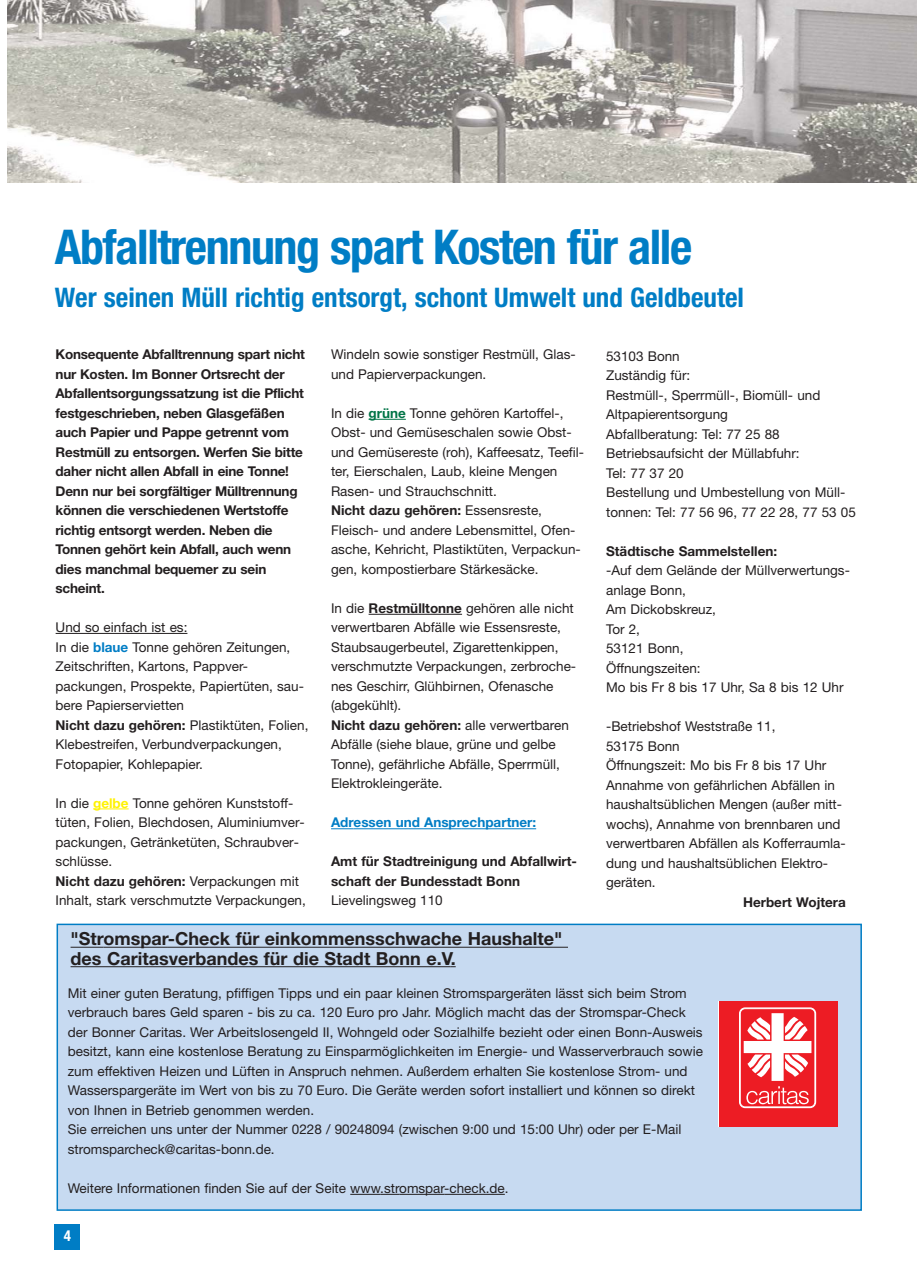
<style>
.page{position:relative;width:917px;height:1287px;background:#fff}
.page>*{position:absolute;margin:0;border:0;box-sizing:border-box;transform-origin:0 0}
.t1{font:700 condensed 48px "Helvetica Neue";letter-spacing:-.03em;color:#007dc5}
.t2{font:700 condensed 27px "Helvetica Neue";color:#007dc5}
.t3{font:700 18px/19.5px "Helvetica Neue";color:#231f20}
.t4{font:700 condensed 15px "Helvetica Neue";color:#fff}
.t5{font:13.5px/19.5px "Helvetica Neue";color:#231f20}
.t6{font:700 13.5px/19.5px "Helvetica Neue";letter-spacing:-.015em;color:#231f20}
.t7{font:700 13.5px "Helvetica Neue";color:#007dc5}
.s1{font-weight:700;color:#007446}
.s2{font-weight:700}
.s3{font-weight:400}
.s4{font-weight:700;color:#007dc5}
.s5{font-weight:700;color:#fff200}
</style>
<div class="page">
<img style="left:7px;top:0;width:909px;height:182px">
<div style="left:55px;top:1225px;width:25px;height:25px;background:#007dc5"></div>
<hr style="left:56px;top:633px;width:131px;height:1px;background:#231f20">
<hr style="left:93px;top:809px;width:36px;height:1px;background:#fff200">
<hr style="left:368px;top:419px;width:38px;height:1px;background:#007446">
<hr style="left:368px;top:614px;width:94px;height:1px;background:#231f20">
<svg style="left:331px;top:828px;width:22px;height:1px"></svg>
<hr style="left:353px;top:828px;width:109px;height:1px;background:#007dc5">
<hr style="left:462px;top:828px;width:74px;height:1px;background:#007dc5">
<div style="left:57px;top:924px;width:804px;height:286px;background:#c7daf1"></div>
<hr style="left:71px;top:947px;width:33px;height:1px;background:#231f20">
<hr style="left:104px;top:947px;width:64px;height:1px;background:#231f20">
<hr style="left:168px;top:947px;width:400px;height:1px;background:#231f20">
<hr style="left:71px;top:966px;width:379px;height:1px;background:#231f20">
<hr style="left:350px;top:1194px;width:30px;height:1px;background:#231f20">
<svg style="left:380px;top:1194px;width:19px;height:1px"></svg>
<hr style="left:399px;top:1194px;width:45px;height:1px;background:#231f20">
<hr style="left:444px;top:1194px;width:61px;height:1px;background:#231f20">
<div style="left:57px;top:924px;width:804px;height:287px;border:2px solid #007dc5"></div>
<div style="left:718px;top:1001px;width:119px;height:125px;background:#ed1c24"></div>
<svg style="left:739px;top:1007px;width:77px;height:101px"></svg>
<div style="left:740px;top:1009px;width:74px;height:98px;background:#ed1c24;border:1px solid #fff;border-radius:5px"></div>
<svg style="left:743px;top:1013px;width:68px;height:91px"></svg>
<p class="t1" style="left:55px;top:230px;width:639px">Abfalltrennung spart Kosten für alle</p>
<p class="t2" style="left:55px;top:288px;width:691px">Wer seinen Müll richtig entsorgt, schont Umwelt und Geldbeutel</p>
<p class="t5" style="left:331px;top:346px;width:246px">Windeln sowie sonstiger Restmüll, Glas&shy;und Papierverpackungen.</p>
<p class="t5" style="left:331px;top:405px;width:254px">In die <span class="s1">grüne</span> Tonne gehören Kartoffel-, Obst- und Gemüseschalen sowie Obst&shy;und Gemüsereste (roh), Kaffeesatz, Teefil&shy;ter, Eierschalen, Laub, kleine Mengen Rasen- und Strauchschnitt.<br><span class="s2">Nicht dazu gehören:</span> Essensreste, Fleisch- und andere Lebensmittel, Ofen&shy;asche, Kehricht, Plastiktüten, Verpackun&shy;gen, kompostierbare Stärkesäcke.</p>
<p class="t5" style="left:331px;top:600px;width:246px">In die <span class="s2">Restmülltonne</span> gehören alle nicht verwertbaren Abfälle wie Essensreste, Staubsaugerbeutel, Zigarettenkippen, verschmutzte Verpackungen, zerbroche&shy;nes Geschirr, Glühbirnen, Ofenasche (abgekühlt).<br><span class="s2">Nicht dazu gehören:</span> alle verwertbaren Abfälle (siehe blaue, grüne und gelbe Tonne), gefährliche Abfälle, Sperrmüll, Elektrokleingeräte.</p>
<p class="t7" style="left:331px;top:818px;width:207px">Adressen und Ansprechpartner:</p>
<p class="t6" style="left:331px;top:853px;width:247px">Amt für Stadtreinigung und Abfallwirt&shy;schaft der Bundesstadt Bonn<br><span class="s3">Lievelingsweg 110</span></p>
<p class="t6" style="left:56px;top:346px;width:251px">Konsequente Abfalltrennung spart nicht nur Kosten. Im Bonner Ortsrecht der Abfallentsorgungssatzung ist die Pflicht festgeschrieben, neben Glasgefäßen auch Papier und Pappe getrennt vom Restmüll zu entsorgen. Werfen Sie bitte daher nicht allen Abfall in eine Tonne!<br>Denn nur bei sorgfältiger Mülltrennung können die verschiedenen Wertstoffe richtig entsorgt werden. Neben die Tonnen gehört kein Abfall, auch wenn dies manchmal bequemer zu sein scheint.</p>
<p class="t5" style="left:56px;top:619px;width:254px">Und so einfach ist es:<br>In die <span class="s4">blaue</span> Tonne gehören Zeitungen, Zeitschriften, Kartons, Pappver&shy;packungen, Prospekte, Papiertüten, sau&shy;bere Papierservietten<br><span class="s2">Nicht dazu gehören:</span> Plastiktüten, Folien, Klebestreifen, Verbundverpackungen, Fotopapier, Kohlepapier.</p>
<p class="t5" style="left:56px;top:794px;width:252px">In die <span class="s5">gelbe</span> Tonne gehören Kunststoff&shy;tüten, Folien, Blechdosen, Aluminiumver&shy;packungen, Getränketüten, Schraubver&shy;schlüsse.<br><span class="s2">Nicht dazu gehören:</span> Verpackungen mit Inhalt, stark verschmutzte Verpackungen,</p>
<p class="t5" style="left:606px;top:347px;width:251px">53103 Bonn<br>Zuständig für:<br>Restmüll-, Sperrmüll-, Biomüll- und<br>Altpapierentsorgung<br>Abfallberatung: Tel: 77 25 88<br>Betriebsaufsicht der Müllabfuhr:<br>Tel: 77 37 20<br>Bestellung und Umbestellung von Müll&shy;tonnen: Tel: 77 56 96, 77 22 28, 77 53 05</p>
<p class="t5" style="left:606px;top:542px;width:245px"><span class="s2">Städtische Sammelstellen:<br></span>-Auf dem Gelände der Müllverwertungs&shy;anlage Bonn,<br>Am Dickobskreuz,<br>Tor 2,<br>53121 Bonn,<br>Öffnungszeiten:<br>Mo bis Fr 8 bis 17 Uhr, Sa 8 bis 12 Uhr</p>
<p class="t5" style="left:606px;top:718px;width:171px">-Betriebshof Weststraße 11,</p>
<p class="t5" style="left:606px;top:737px;width:75px">53175 Bonn</p>
<p class="t5" style="left:606px;top:757px;width:222px">Öffnungszeit: Mo bis Fr 8 bis 17 Uhr</p>
<p class="t5" style="left:606px;top:776px;width:230px">Annahme von gefährlichen Abfällen in</p>
<p class="t5" style="left:606px;top:796px;width:237px">haushaltsüblichen Mengen (außer mitt-</p>
<p class="t5" style="left:606px;top:815px;width:236px">wochs), Annahme von brennbaren und</p>
<p class="t5" style="left:606px;top:835px;width:241px">verwertbaren Abfällen als Kofferraumla-</p>
<p class="t5" style="left:606px;top:854px;width:223px">dung und haushaltsüblichen Elektro-</p>
<p class="t5" style="left:606px;top:874px;width:51px">geräten.</p>
<p class="t6" style="left:743px;top:893px;width:104px">Herbert Wojtera</p>
<p class="t3" style="left:71px;top:931px;width:493px">"Stromspar-Check für einkommensschwache Haushalte" des Caritasverbandes für die Stadt Bonn e.V.</p>
<p class="t5" style="left:68px;top:985px;width:636px">Mit einer guten Beratung, pfiffigen Tipps und ein paar kleinen Stromspargeräten lässt sich beim Strom verbrauch bares Geld sparen - bis zu ca. 120 Euro pro Jahr. Möglich macht das der Stromspar-Check der Bonner Caritas. Wer Arbeitslosengeld II, Wohngeld oder Sozialhilfe bezieht oder einen Bonn-Ausweis besitzt, kann eine kostenlose Beratung zu Einsparmöglichkeiten im Energie- und Wasserverbrauch sowie zum effektiven Heizen und Lüften in Anspruch nehmen. Außerdem erhalten Sie kostenlose Strom- und Wasserspargeräte im Wert von bis zu 70 Euro. Die Geräte werden sofort installiert und können so direkt von Ihnen in Betrieb genommen werden.<br>Sie erreichen uns unter der Nummer 0228 / 90248094 (zwischen 9:00 und 15:00 Uhr) oder per E-Mail stromsparcheck@caritas-bonn.de.</p>
<p class="t5" style="left:68px;top:1180px;width:442px">Weitere Informationen finden Sie auf der Seite www.stromspar-check.de.</p>
<p class="t4" style="left:64px;top:1231px;width:9px">4</p>
</div>
